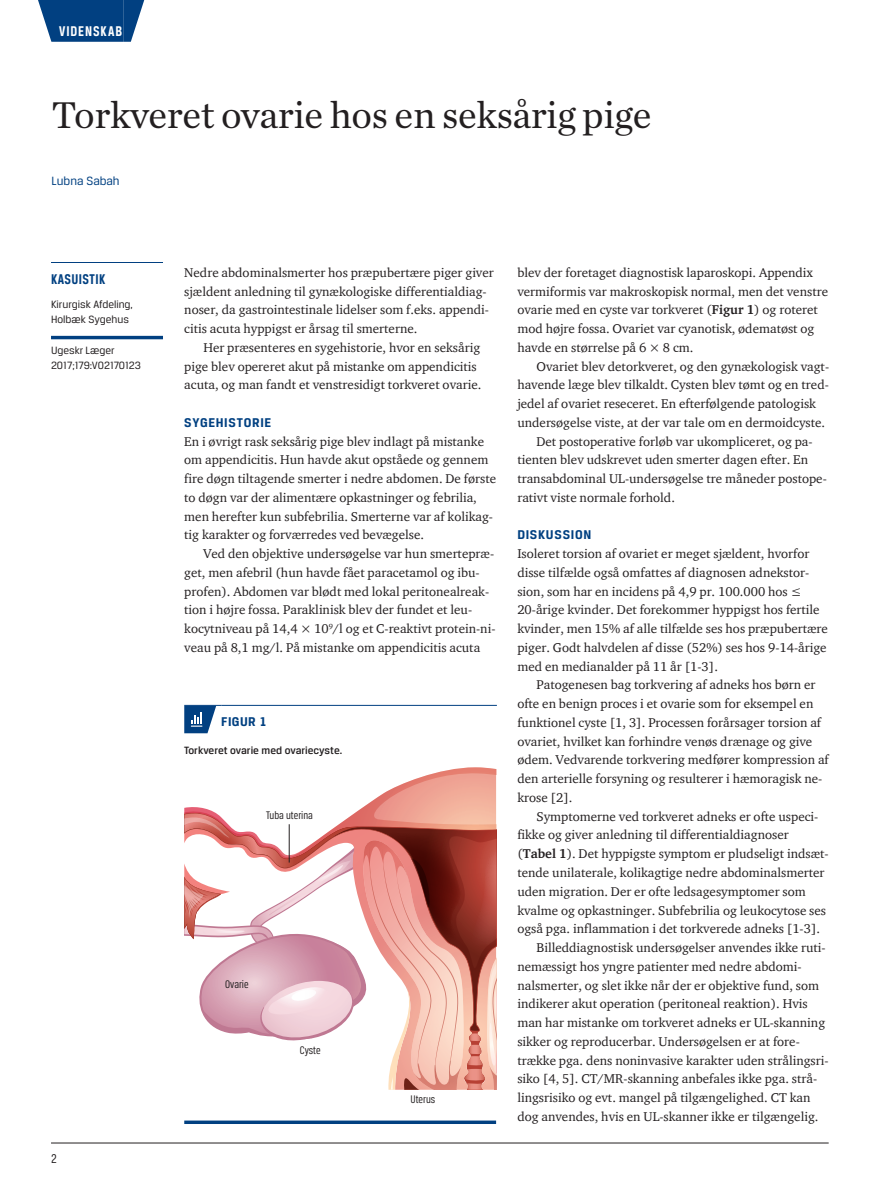
<style>
.page{position:relative;width:893px;height:1191px;background:#fff}
.page>*{position:absolute;margin:0;border:0;box-sizing:border-box;transform-origin:0 0}
.t1{font:39px "Chronicle Text G1";letter-spacing:-.01em;color:#231f20}
.t2{font:700 15px "Breuer Condensed";letter-spacing:.065em;color:#fff}
.t3{font:700 15px "Breuer Condensed";letter-spacing:.03em;color:#014081}
.t4{font:700 13.5px "Breuer Text";letter-spacing:.05em;color:#014081}
.t5{font:13.5px "Breuer Condensed";color:#231f20}
.t6{font:13.05px/18.8px "ITC Charter Com";color:#231f20}
.t7{font:12.75px "Breuer Text";color:#014081}
.t8{font:11.7px "Breuer Condensed";color:#231f20}
.t9{font:11.25px/15px "Breuer Text";color:#231f20}
.t10{font:500 11.25px "Breuer Text";color:#231f20}
.s1{font-weight:700}
</style>
<div class="page">
<hr style="left:51px;top:1142px;width:778px;height:1px;background:#231f20">
<div style="left:59px;top:0;width:64px;height:42px;background:#014081"></div>
<svg style="left:38px;top:0;width:21px;height:42px"></svg>
<svg style="left:123px;top:0;width:21px;height:42px"></svg>
<hr style="left:51px;top:262px;width:112px;height:1px;background:#014081">
<hr style="left:51px;top:336px;width:112px;height:3px;background:#014081">
<hr style="left:184px;top:705px;width:37px;height:1px;background:#014081">
<hr style="left:221px;top:705px;width:276px;height:1px;background:#014081">
<svg style="left:184px;top:705px;width:32px;height:28px"></svg>
<svg style="left:184px;top:767px;width:313px;height:322px"></svg>
<hr style="left:289px;top:824px;width:1px;height:38px;background:#231f20">
<svg style="left:184px;top:1120px;width:312px;height:4px"></svg>
<p class="t2" style="left:59px;top:23px;width:65px">VIDENSKAB</p>
<h1 class="t1" style="left:52px;top:86px;width:602px">Torkveret ovarie hos en seksårig pige</h1>
<p class="t7" style="left:52px;top:173px;width:70px">Lubna Sabah</p>
<p class="t3" style="left:51px;top:271px;width:56px">KASUISTIK</p>
<p class="t9" style="left:51px;top:297px;width:84px">Kirurgisk Afdeling,<br>Holbæk Sygehus</p>
<p class="t9" style="left:51px;top:343px;width:92px">Ugeskr Læger<br>2017;179:V02170123</p>
<p class="t5" style="left:51px;top:1150px;width:7px">2</p>
<p class="t6" style="left:184px;top:263px;width:311px">Nedre abdominalsmerter hos præpubertære piger giver sjældent anledning til gynækologiske differentialdiag&shy;noser, da gastrointestinale lidelser som f.eks. appendi&shy;citis acuta hyppigst er årsag til smerterne.</p>
<p class="t6" style="left:184px;top:338px;width:299px;text-indent:19px">Her præsenteres en sygehistorie, hvor en seksårig pige blev opereret akut på mistanke om appendicitis acuta, og man fandt et venstresidigt torkveret ovarie.</p>
<p class="t4" style="left:184px;top:415px;width:89px">SYGEHISTORIE</p>
<p class="t6" style="left:184px;top:431px;width:313px">En i øvrigt rask seksårig pige blev indlagt på mistanke om appendicitis. Hun havde akut opståede og gennem fire døgn tiltagende smerter i nedre abdomen. De første to døgn var der alimentære opkastninger og febrilia, men herefter kun subfebrilia. Smerterne var af kolikag&shy;tig karakter og forværredes ved bevægelse.</p>
<p class="t6" style="left:184px;top:544px;width:313px;text-indent:19px">Ved den objektive undersøgelse var hun smertepræ&shy;get, men afebril (hun havde fået paracetamol og ibu&shy;profen). Abdomen var blødt med lokal peritonealreak&shy;tion i højre fossa. Paraklinisk blev der fundet et leu&shy;kocytniveau på 14,4 × 10<sup>9</sup>/l og et C-reaktivt protein-ni&shy;veau på 8,1 mg/l. På mistanke om appendicitis acuta</p>
<p class="t4" style="left:221px;top:714px;width:15px">Figur</p>
<p class="t4" style="left:260px;top:714px;width:9px">1</p>
<p class="t10" style="left:184px;top:744px;width:159px">Torkveret ovarie med ovariecyste.</p>
<p class="t8" style="left:266px;top:808px;width:48px">Tuba uterina</p>
<p class="t8" style="left:225px;top:978px;width:25px">Ovarie</p>
<p class="t8" style="left:300px;top:1043px;width:22px">Cyste</p>
<p class="t8" style="left:410px;top:1093px;width:26px">Uterus</p>
<p class="t6" style="left:517px;top:263px;width:312px">blev der foretaget diagnostisk laparoskopi. Appendix vermiformis var makroskopisk normal, men det venstre ovarie med en cyste var torkveret (<span class="s1">Figur 1</span>) og roteret mod højre fossa. Ovariet var cyanotisk, ødematøst og havde en størrelse på 6 × 8 cm.</p>
<p class="t6" style="left:536px;top:356px;width:294px">Ovariet blev detorkveret, og den gynækologisk vagt-</p>
<p class="t6" style="left:517px;top:375px;width:313px">havende læge blev tilkaldt. Cysten blev tømt og en tred-</p>
<p class="t6" style="left:517px;top:394px;width:300px">jedel af ovariet reseceret. En efterfølgende patologisk</p>
<p class="t6" style="left:517px;top:413px;width:309px">undersøgelse viste, at der var tale om en dermoidcyste.</p>
<p class="t6" style="left:536px;top:431px;width:278px">Det postoperative forløb var ukompliceret, og pa-</p>
<p class="t6" style="left:517px;top:450px;width:292px">tienten blev udskrevet uden smerter dagen efter. En</p>
<p class="t6" style="left:517px;top:469px;width:311px">transabdominal UL-undersøgelse tre måneder postope-</p>
<p class="t6" style="left:517px;top:488px;width:159px">rativt viste normale forhold.</p>
<p class="t4" style="left:517px;top:527px;width:75px">DISKUSSION</p>
<p class="t6" style="left:517px;top:544px;width:312px">Isoleret torsion af ovariet er meget sjældent, hvorfor disse tilfælde også omfattes af diagnosen adnekstor&shy;sion, som har en incidens på 4,9 pr. 100.000 hos ≤ 20-årige kvinder. Det forekommer hyppigst hos fertile kvinder, men 15% af alle tilfælde ses hos præpubertære piger. Godt halvdelen af disse (52%) ses hos 9-14-årige med en medianalder på 11 år [1-3].</p>
<p class="t6" style="left:517px;top:675px;width:313px;text-indent:19px">Patogenesen bag torkvering af adneks hos børn er ofte en benign proces i et ovarie som for eksempel en funktionel cyste [1, 3]. Processen forårsager torsion af ovariet, hvilket kan forhindre venøs drænage og give ødem. Vedvarende torkvering medfører kompression af den arterielle forsyning og resulterer i hæmoragisk ne&shy;krose [2].</p>
<p class="t6" style="left:536px;top:806px;width:283px">Symptomerne ved torkveret adneks er ofte uspeci-</p>
<p class="t6" style="left:517px;top:825px;width:273px">fikke og giver anledning til differentialdiagnoser</p>
<p class="t6" style="left:517px;top:844px;width:313px">(<span class="s1">Tabel 1</span>). Det hyppigste symptom er pludseligt indsæt-</p>
<p class="t6" style="left:517px;top:863px;width:309px">tende unilaterale, kolikagtige nedre abdominalsmerter</p>
<p class="t6" style="left:517px;top:881px;width:290px">uden migration. Der er ofte ledsagesymptomer som</p>
<p class="t6" style="left:517px;top:900px;width:310px">kvalme og opkastninger. Subfebrilia og leukocytose ses</p>
<p class="t6" style="left:517px;top:919px;width:304px">også pga. inflammation i det torkverede adneks [1-3].</p>
<p class="t6" style="left:536px;top:938px;width:291px">Billeddiagnostisk undersøgelser anvendes ikke ruti-</p>
<p class="t6" style="left:517px;top:956px;width:286px">nemæssigt hos yngre patienter med nedre abdomi-</p>
<p class="t6" style="left:517px;top:975px;width:303px">nalsmerter, og slet ikke når der er objektive fund, som</p>
<p class="t6" style="left:517px;top:994px;width:292px">indikerer akut operation (peritoneal reaktion). Hvis</p>
<p class="t6" style="left:517px;top:1013px;width:309px">man har mistanke om torkveret adneks er UL-skanning</p>
<p class="t6" style="left:517px;top:1031px;width:284px">sikker og reproducerbar. Undersøgelsen er at fore-</p>
<p class="t6" style="left:517px;top:1050px;width:313px">trække pga. dens noninvasive karakter uden strålingsri-</p>
<p class="t6" style="left:517px;top:1069px;width:301px">siko [4, 5]. CT/MR-skanning anbefales ikke pga. strå-</p>
<p class="t6" style="left:517px;top:1088px;width:295px">lingsrisiko og evt. mangel på tilgængelighed. CT kan</p>
<p class="t6" style="left:517px;top:1106px;width:303px">dog anvendes, hvis en UL-skanner ikke er tilgængelig.</p>
</div>
